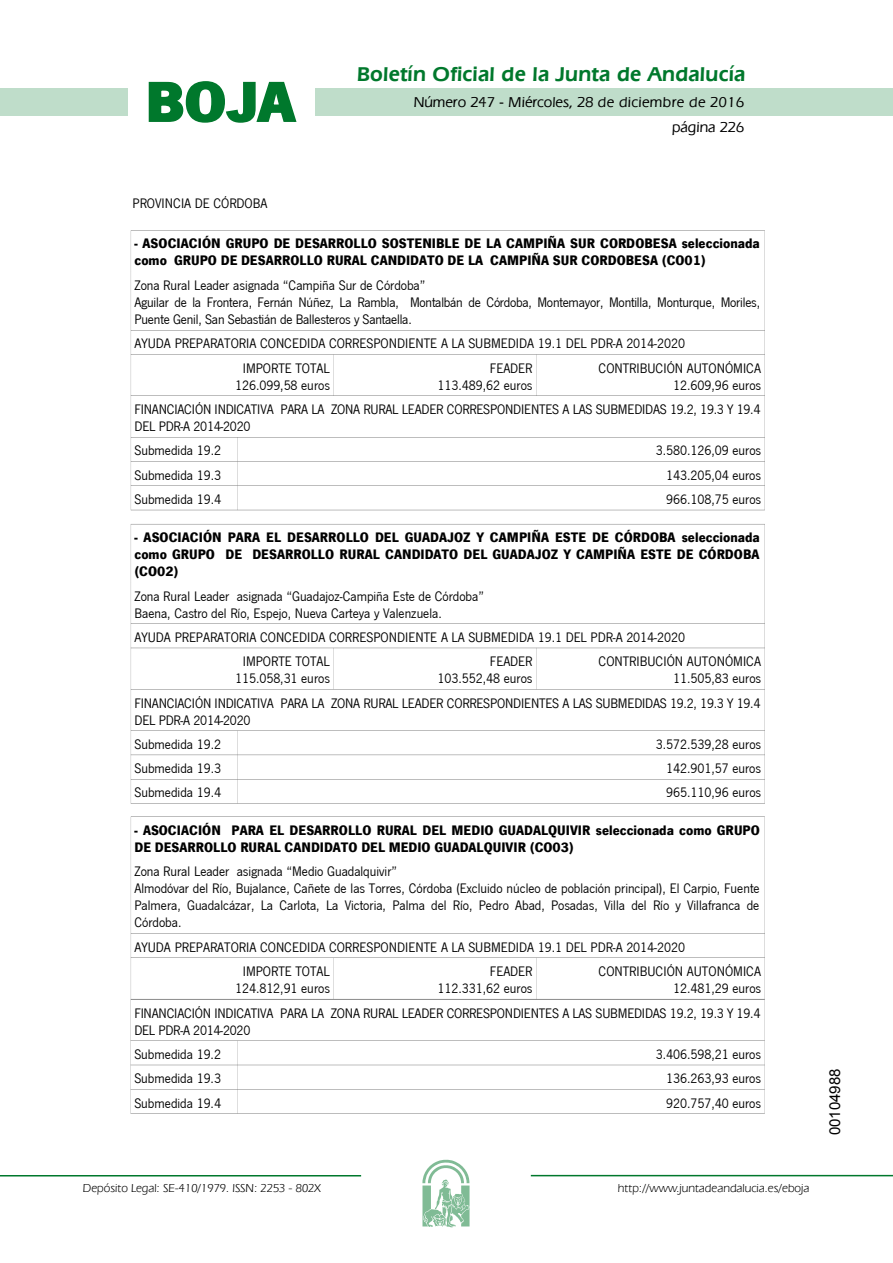
<style>
.page{position:relative;width:893px;height:1263px;background:#fff}
.page>*{position:absolute;margin:0;border:0;box-sizing:border-box;transform-origin:0 0}
.t1{font:700 57.75px "News Got T";color:#00782c;scale:1.14 1}
.t2{font:600 21px "Eras IT Cby BT";letter-spacing:.01em;color:#00782c}
.t3{font:500 15px/24.5px "Eras IT Cby BT";color:#000;text-align:right}
.t4{font:15px "Arial";color:#000}
.t5{font:14.25px/17.1px "News Got T";color:#000}
.t6{font:700 14.25px/17.1px "News Got T";color:#000}
.t7{font:12px "Eras IT Cby BT";color:#000}
</style>
<div class="page">
<div style="left:315px;top:88px;width:577px;height:28px;background:#bfddca"></div>
<div style="left:0;top:88px;width:128px;height:28px;background:#bfddca"></div>
<hr style="left:0;top:1175px;width:361px;height:2px;background:#00782c">
<svg style="left:422px;top:1159px;width:47px;height:68px"></svg>
<hr style="left:531px;top:1175px;width:361px;height:1px;background:#00782c">
<svg style="left:148px;top:81px;width:149px;height:42px"></svg>
<svg style="left:131px;top:230px;width:634px;height:281px"></svg>
<svg style="left:131px;top:524px;width:634px;height:280px"></svg>
<svg style="left:131px;top:817px;width:634px;height:297px"></svg>
<h1 class="t1" style="left:145px;top:68px;width:133px">BOJA</h1>
<h2 class="t2" style="left:357px;top:62px;width:390px">Boletín Oficial de la Junta de Andalucía</h2>
<p class="t3" style="left:414px;top:90px;width:332px">Número 247 - Miércoles, 28 de diciembre de 2016 página 226</p>
<p class="t5" style="left:133px;top:194px;width:136px">PROVINCIA DE CÓRDOBA</p>
<p class="t6" style="left:134px;top:235px;width:627px">- ASOCIACIÓN GRUPO DE DESARROLLO SOSTENIBLE DE LA CAMPIÑA SUR CORDOBESA seleccionada como GRUPO DE DESARROLLO RURAL CANDIDATO DE LA CAMPIÑA SUR CORDOBESA (CO01)</p>
<p class="t5" style="left:134px;top:277px;width:627px">Zona Rural Leader asignada “Campiña Sur de Córdoba”<br>Aguilar de la Frontera, Fernán Núñez, La Rambla, Montalbán de Córdoba, Montemayor, Montilla, Monturque, Moriles,<br>Puente Genil, San Sebastián de Ballesteros y Santaella.</p>
<p class="t5" style="left:243px;top:331px;width:443px;line-height:24.3px;text-indent:-108px">AYUDA PREPARATORIA CONCEDIDA CORRESPONDIENTE A LA SUBMEDIDA 19.1 DEL PDR-A 2014-2020<br>IMPORTE TOTAL</p>
<p class="t5" style="left:235px;top:376px;width:96px">126.099,58 euros</p>
<p class="t5" style="left:437px;top:359px;width:96px;text-align:right">FEADER<br>113.489,62 euros</p>
<p class="t5" style="left:598px;top:359px;width:164px;text-align:right">CONTRIBUCIÓN AUTONÓMICA<br>12.609,96 euros</p>
<p class="t5" style="left:134px;top:401px;width:627px">FINANCIACIÓN INDICATIVA PARA LA ZONA RURAL LEADER CORRESPONDIENTES A LAS SUBMEDIDAS 19.2, 19.3 Y 19.4<br>DEL PDR-A 2014-2020</p>
<p class="t5" style="left:134px;top:442px;width:88px">Submedida 19.2</p>
<p class="t5" style="left:656px;top:442px;width:107px">3.580.126,09 euros</p>
<p class="t5" style="left:134px;top:466px;width:88px">Submedida 19.3</p>
<p class="t5" style="left:666px;top:466px;width:96px">143.205,04 euros</p>
<p class="t5" style="left:134px;top:491px;width:88px">Submedida 19.4</p>
<p class="t5" style="left:666px;top:491px;width:96px">966.108,75 euros</p>
<p class="t6" style="left:134px;top:529px;width:626px;text-align:justify">- ASOCIACIÓN PARA EL DESARROLLO DEL GUADAJOZ Y CAMPIÑA ESTE DE CÓRDOBA seleccionada como GRUPO DE DESARROLLO RURAL CANDIDATO DEL GUADAJOZ Y CAMPIÑA ESTE DE CÓRDOBA (CO02)</p>
<p class="t5" style="left:134px;top:587px;width:351px">Zona Rural Leader asignada “Guadajoz-Campiña Este de Córdoba”<br>Baena, Castro del Río, Espejo, Nueva Carteya y Valenzuela.</p>
<p class="t5" style="left:243px;top:625px;width:443px;line-height:24.3px;text-indent:-108px">AYUDA PREPARATORIA CONCEDIDA CORRESPONDIENTE A LA SUBMEDIDA 19.1 DEL PDR-A 2014-2020<br>IMPORTE TOTAL</p>
<p class="t5" style="left:235px;top:670px;width:96px">115.058,31 euros</p>
<p class="t5" style="left:437px;top:653px;width:96px;text-align:right">FEADER<br>103.552,48 euros</p>
<p class="t5" style="left:598px;top:653px;width:164px;text-align:right">CONTRIBUCIÓN AUTONÓMICA<br>11.505,83 euros</p>
<p class="t5" style="left:134px;top:694px;width:627px">FINANCIACIÓN INDICATIVA PARA LA ZONA RURAL LEADER CORRESPONDIENTES A LAS SUBMEDIDAS 19.2, 19.3 Y 19.4<br>DEL PDR-A 2014-2020</p>
<p class="t5" style="left:134px;top:735px;width:88px">Submedida 19.2</p>
<p class="t5" style="left:656px;top:735px;width:107px">3.572.539,28 euros</p>
<p class="t5" style="left:134px;top:760px;width:88px">Submedida 19.3</p>
<p class="t5" style="left:666px;top:760px;width:96px">142.901,57 euros</p>
<p class="t5" style="left:134px;top:784px;width:88px">Submedida 19.4</p>
<p class="t5" style="left:666px;top:784px;width:96px">965.110,96 euros</p>
<p class="t6" style="left:134px;top:821px;width:626px">- ASOCIACIÓN PARA EL DESARROLLO RURAL DEL MEDIO GUADALQUIVIR seleccionada como GRUPO<br>DE DESARROLLO RURAL CANDIDATO DEL MEDIO GUADALQUIVIR (CO03)</p>
<p class="t5" style="left:134px;top:863px;width:626px">Zona Rural Leader asignada “Medio Guadalquivir”<br>Almodóvar del Río, Bujalance, Cañete de las Torres, Córdoba (Excluido núcleo de población principal), El Carpio, Fuente Palmera, Guadalcázar, La Carlota, La Victoria, Palma del Río, Pedro Abad, Posadas, Villa del Río y Villafranca de Córdoba.</p>
<p class="t5" style="left:243px;top:935px;width:443px;line-height:24.3px;text-indent:-108px">AYUDA PREPARATORIA CONCEDIDA CORRESPONDIENTE A LA SUBMEDIDA 19.1 DEL PDR-A 2014-2020<br>IMPORTE TOTAL</p>
<p class="t5" style="left:235px;top:980px;width:96px">124.812,91 euros</p>
<p class="t5" style="left:437px;top:963px;width:96px;text-align:right">FEADER<br>112.331,62 euros</p>
<p class="t5" style="left:598px;top:963px;width:164px;text-align:right">CONTRIBUCIÓN AUTONÓMICA<br>12.481,29 euros</p>
<p class="t5" style="left:134px;top:1004px;width:627px">FINANCIACIÓN INDICATIVA PARA LA ZONA RURAL LEADER CORRESPONDIENTES A LAS SUBMEDIDAS 19.2, 19.3 Y 19.4<br>DEL PDR-A 2014-2020</p>
<p class="t5" style="left:134px;top:1046px;width:88px">Submedida 19.2</p>
<p class="t5" style="left:655px;top:1046px;width:107px">3.406.598,21 euros</p>
<p class="t5" style="left:134px;top:1070px;width:88px">Submedida 19.3</p>
<p class="t5" style="left:666px;top:1070px;width:96px">136.263,93 euros</p>
<p class="t5" style="left:134px;top:1094px;width:88px">Submedida 19.4</p>
<p class="t5" style="left:666px;top:1094px;width:96px">920.757,40 euros</p>
<p class="t7" style="left:83px;top:1181px;width:239px">Depósito Legal: SE-410/1979. ISSN: 2253 - 802X</p>
<p class="t7" style="left:618px;top:1181px;width:193px">http://www.juntadeandalucia.es/eboja</p>
<p class="t4" style="left:825px;top:1135px;width:68px;rotate:-90deg">00104988</p>
</div>
